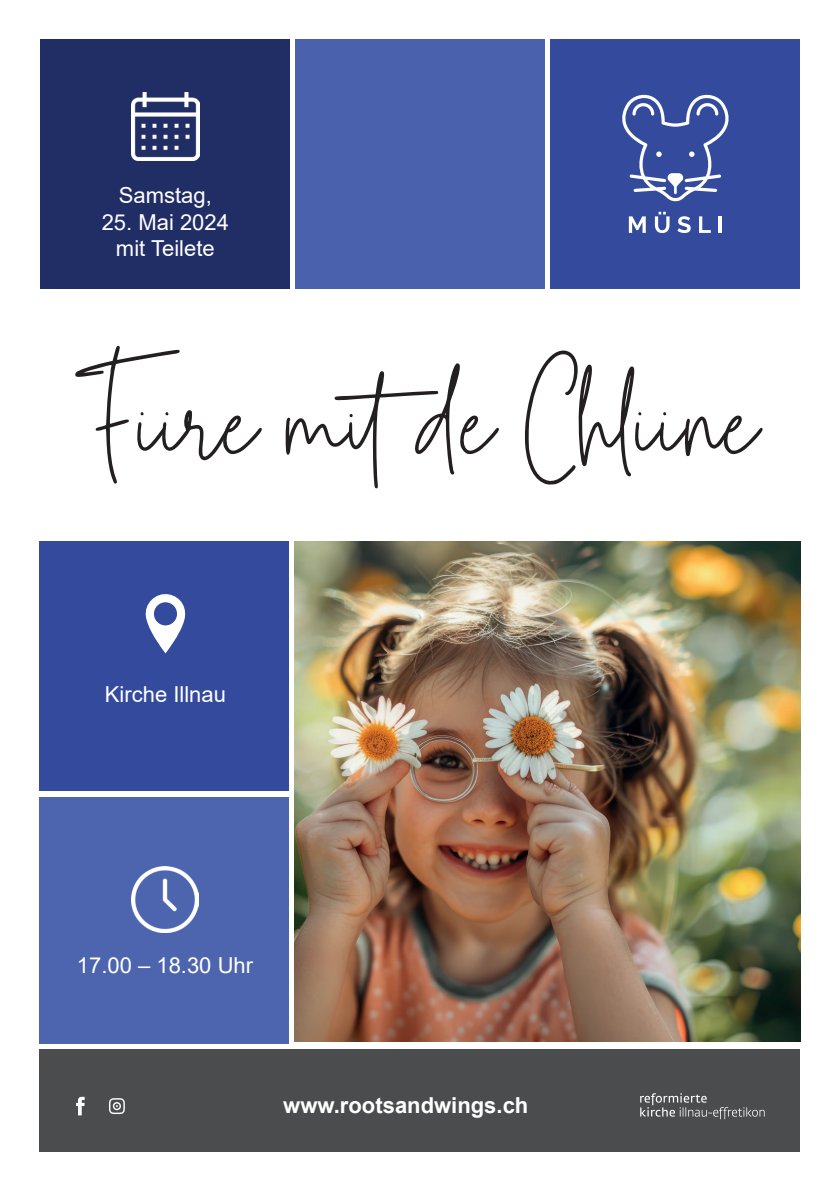
<style>
.page{position:relative;width:840px;height:1191px;background:#fff}
.page>*{position:absolute;margin:0;border:0;box-sizing:border-box;transform-origin:0 0}
.t1{font:146px "Staying Passionate Personal Use";color:#231f20}
.t2{font:22px/26.4px "Arial";color:#fff;text-align:center}
.t3{font:700 22px "Arial";color:#fff}
</style>
<div class="page">
<div style="left:295px;top:40px;width:249px;height:249px;background:#4a62ad"></div>
<div style="left:550px;top:40px;width:249px;height:249px;background:#334a9d"></div>
<div style="left:39px;top:541px;width:250px;height:250px;background:#334a9d"></div>
<div style="left:39px;top:1049px;width:760px;height:102px;background:#4b4c4d"></div>
<svg style="left:640px;top:1093px;width:124px;height:26px"></svg>
<svg style="left:76px;top:1096px;width:9px;height:19px"></svg>
<svg style="left:109px;top:1098px;width:16px;height:16px"></svg>
<div style="left:39px;top:797px;width:250px;height:246px;background:#4d65af"></div>
<div style="left:40px;top:40px;width:249px;height:249px;background:#212e66"></div>
<img style="left:145px;top:594px;width:41px;height:59px">
<img style="left:132px;top:866px;width:66px;height:66px">
<svg style="left:622px;top:95px;width:106px;height:106px"></svg>
<svg style="left:628px;top:216px;width:17px;height:17px"></svg>
<svg style="left:654px;top:212px;width:15px;height:21px"></svg>
<svg style="left:677px;top:216px;width:13px;height:17px"></svg>
<svg style="left:699px;top:216px;width:11px;height:17px"></svg>
<hr style="left:718px;top:216px;width:3px;height:17px;background:#fff">
<img style="left:131px;top:93px;width:68px;height:68px">
<img style="left:294px;top:541px;width:505px;height:500px">
<p class="t2" style="left:119px;top:182px;width:94px">Samstag,</p>
<p class="t2" style="left:102px;top:209px;width:129px">25. Mai 2024 mit Teilete</p>
<h1 class="t1" style="left:75px;top:324px;width:684px">Fiire mitde Chliine</h1>
<p class="t2" style="left:105px;top:681px;width:123px">Kirche Illnau</p>
<p class="t2" style="left:77px;top:951px;width:178px">17.00 – 18.30 Uhr</p>
<p class="t3" style="left:283px;top:1089px;width:246px">www.rootsandwings.ch</p>
</div>
